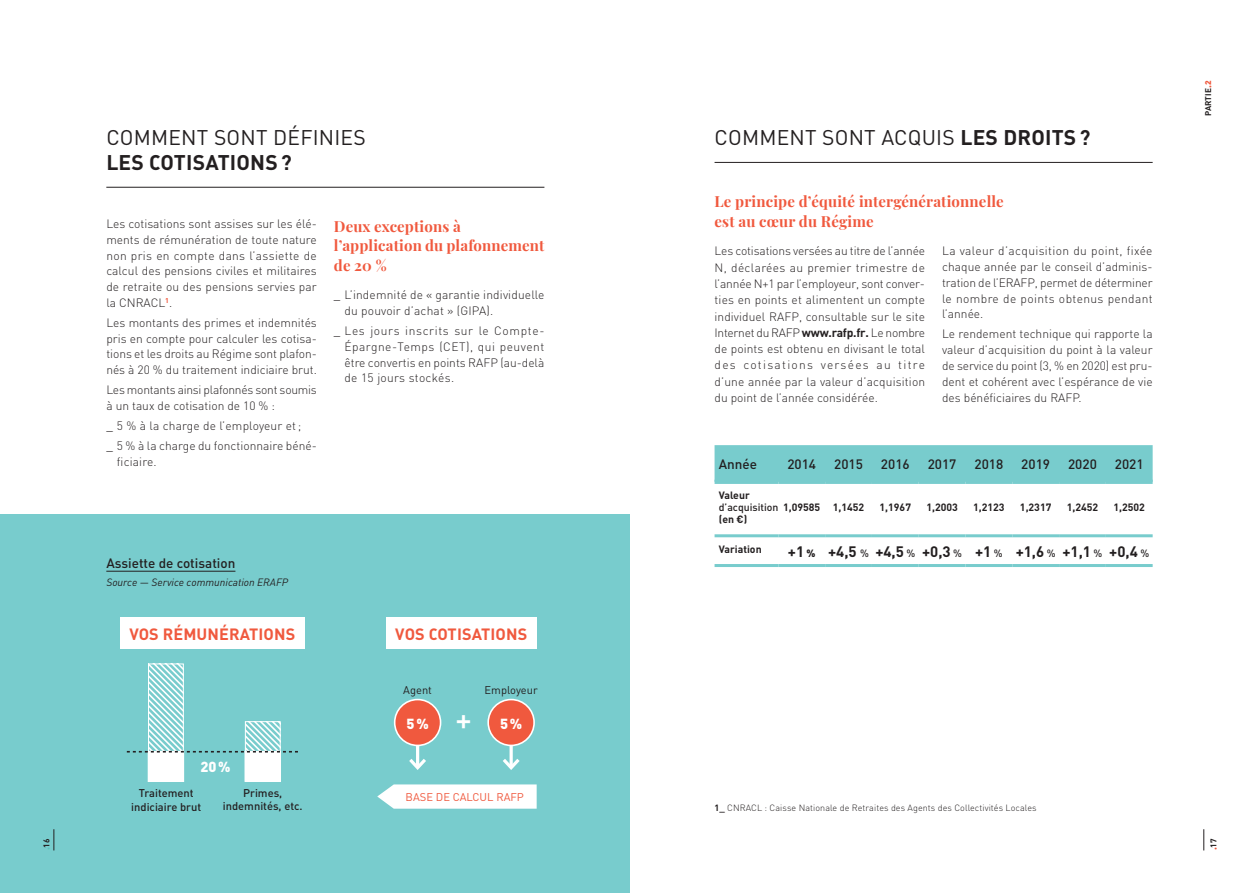
<style>
.page{position:relative;width:1259px;height:893px;background:#fff}
.page>*{position:absolute;margin:0;border:0;box-sizing:border-box;transform-origin:0 0}
.t1{font:500 30.45px "DIN";color:#fff}
.ST1-ok{font:21px/25.2px "DIN";letter-spacing:.01em;color:#231f20}
.Texte_courant{font:700 16.2px "DIN";letter-spacing:.005em;color:#f0593e}
.Inter_2_-_après_titr{font:700 15px/19.5px "Playfair Display";letter-spacing:.01em;color:#f0593e}
.Inter_2{font:700 15px/19.5px "Playfair Display";letter-spacing:.01em;color:#f0593e}
.Tab-Texte{font:700 15px "DIN";color:#231f20}
.t2{font:900 14.4px "DIN";color:#fff}
.Tab-Tete{font:500 13.5px "DIN";color:#231f20}
.Titre_Graphs{font:500 13.5px "DIN";color:#231f20}
.Texte_courant-2{font:300 12px/15.8px "DIN";color:#231f20;text-align:justify}
.Texte_courant-3{font:300 12px/15.8px "DIN";letter-spacing:-.02em;color:#231f20}
.t3{font:500 11.1px/13.4px "DIN";color:#231f20;text-align:center}
.t4{font:11.1px "DIN";color:#f0593e}
.t5{font:11.1px "DIN";color:#231f20}
.Tab-Texte-2{font:700 10.5px "DIN";color:#231f20}
.Source_Graphs{font:italic 10.5px "DIN";color:#231f20}
.Tab-Texte-3{font:500 10.5px/12px "DIN";color:#231f20}
.Légende{font:300 9px "DIN";letter-spacing:.01em;color:#231f20}
.t6{font:700 8.25px "DIN";color:#231f20}
.s1{font-weight:700}
.s2{font-weight:400}
.s3{font-weight:900;font-size:10.5px}
.s4{font-weight:500;font-size:10.5px}
.s5{font-weight:900;color:#f0593e}
</style>
<div class="page">
<div style="left:0;top:514px;width:629px;height:379px;background:#78cccd"></div>
<hr style="left:106px;top:187px;width:438px;height:1px;background:#231f20">
<hr style="left:106px;top:571px;width:129px;height:1px;background:#231f20">
<div style="left:386px;top:617px;width:150px;height:32px;background:#fff"></div>
<div style="left:395px;top:699px;width:45px;height:46px;background:#f0593e;border-radius:50%"></div>
<div style="left:394px;top:699px;width:47px;height:47px;border:2px solid #fff;border-radius:50%"></div>
<div style="left:488px;top:699px;width:46px;height:46px;background:#f0593e;border-radius:50%"></div>
<div style="left:487px;top:699px;width:48px;height:47px;border:2px solid #fff;border-radius:50%"></div>
<hr style="left:416px;top:745px;width:3px;height:23px;background:#fff">
<svg style="left:409px;top:755px;width:17px;height:15px"></svg>
<svg style="left:509px;top:745px;width:4px;height:10px"></svg>
<svg style="left:503px;top:755px;width:17px;height:15px"></svg>
<svg style="left:377px;top:784px;width:160px;height:25px;background:#f3fafa"></svg>
<div style="left:120px;top:617px;width:184px;height:32px;background:#fff"></div>
<div style="left:245px;top:751px;width:36px;height:31px;background:#fff"></div>
<div style="left:148px;top:751px;width:36px;height:31px;background:#fff"></div>
<svg style="left:127px;top:664px;width:171px;height:117px"></svg>
<hr style="left:714px;top:162px;width:438px;height:1px;background:#231f20">
<div style="left:714px;top:445px;width:438px;height:35px;background:#78cccd"></div>
<hr style="left:714px;top:480px;width:64px;height:4px;background:#78cccd">
<hr style="left:778px;top:480px;width:47px;height:4px;background:#78cccd">
<hr style="left:825px;top:480px;width:47px;height:4px;background:#78cccd">
<hr style="left:872px;top:480px;width:46px;height:4px;background:#78cccd">
<hr style="left:918px;top:480px;width:47px;height:4px;background:#78cccd">
<hr style="left:965px;top:480px;width:47px;height:4px;background:#78cccd">
<hr style="left:1012px;top:480px;width:47px;height:4px;background:#78cccd">
<hr style="left:1059px;top:480px;width:47px;height:4px;background:#78cccd">
<hr style="left:1106px;top:480px;width:46px;height:4px;background:#78cccd">
<hr style="left:714px;top:534px;width:64px;height:3px;background:#78cccd">
<hr style="left:778px;top:534px;width:47px;height:3px;background:#78cccd">
<hr style="left:825px;top:534px;width:47px;height:3px;background:#78cccd">
<hr style="left:872px;top:534px;width:46px;height:3px;background:#78cccd">
<hr style="left:918px;top:534px;width:47px;height:3px;background:#78cccd">
<hr style="left:965px;top:534px;width:47px;height:3px;background:#78cccd">
<hr style="left:1012px;top:534px;width:47px;height:3px;background:#78cccd">
<hr style="left:1059px;top:534px;width:47px;height:3px;background:#78cccd">
<hr style="left:1106px;top:534px;width:46px;height:3px;background:#78cccd">
<hr style="left:714px;top:564px;width:64px;height:3px;background:#78cccd">
<hr style="left:778px;top:564px;width:47px;height:3px;background:#78cccd">
<hr style="left:825px;top:564px;width:47px;height:3px;background:#78cccd">
<hr style="left:872px;top:564px;width:46px;height:3px;background:#78cccd">
<hr style="left:918px;top:564px;width:47px;height:3px;background:#78cccd">
<hr style="left:965px;top:564px;width:47px;height:3px;background:#78cccd">
<hr style="left:1012px;top:564px;width:47px;height:3px;background:#78cccd">
<hr style="left:1059px;top:564px;width:47px;height:3px;background:#78cccd">
<hr style="left:1106px;top:564px;width:46px;height:3px;background:#78cccd">
<svg style="left:54px;top:829px;width:1px;height:21px"></svg>
<svg style="left:1203px;top:829px;width:1px;height:21px"></svg>
<p class="ST1-ok" style="left:106px;top:124px;width:261px">COMMENT SONT DÉFINIES<br><span class="s1">LES COTISATIONS?</span></p>
<p class="Texte_courant-2" style="left:106px;top:216px;width:212px">Les cotisations sont assises sur les élé&shy;ments de rémunération de toute nature non pris en compte dans l’assiette de calcul des pensions civiles et militaires de retraite ou des pensions servies par la CNRACL<sup>1</sup>.</p>
<p class="Texte_courant-2" style="left:106px;top:315px;width:212px">Les montants des primes et indemnités pris en compte pour calculer les cotisa&shy;tions et les droits au Régime sont plafon&shy;nés à 20 % du traitement indiciaire brut.</p>
<p class="Texte_courant-3" style="left:106px;top:382px;width:212px">Les montants ainsi plafonnés sont soumis à un taux de cotisation de 10 % :</p>
<p class="Texte_courant-2" style="left:106px;top:418px;width:196px"><span class="s2">_</span> 5 % à la charge de l’employeur et;</p>
<p class="Texte_courant-2" style="left:117px;top:438px;width:201px;text-indent:-11px"><span class="s2">_</span> 5 % à la charge du fonctionnaire béné&shy;ficiaire.</p>
<p class="Inter_2" style="left:334px;top:215px;width:212px">Deux exceptions à l’application du plafonnement de 20 %</p>
<p class="Texte_courant-2" style="left:344px;top:287px;width:201px;text-indent:-11px"><span class="s2">_</span> L’indemnité de « garantie individuelle du pouvoir d’achat » (GIPA).</p>
<p class="Texte_courant-2" style="left:344px;top:323px;width:201px;text-indent:-11px"><span class="s2">_</span> Les jours inscrits sur le Compte-Épargne-Temps (CET), qui peuvent être convertis en points RAFP (au-delà de 15 jours stockés.</p>
<p class="Titre_Graphs" style="left:106px;top:555px;width:131px">Assiette de cotisation</p>
<p class="Source_Graphs" style="left:106px;top:576px;width:183px">Source — Service communication ERAFP</p>
<p class="Texte_courant" style="left:129px;top:623px;width:167px">VOS RÉMUNÉRATIONS</p>
<p class="t2" style="left:200px;top:758px;width:32px">20%</p>
<p class="t3" style="left:131px;top:786px;width:71px">Traitement indiciaire brut</p>
<p class="t3" style="left:223px;top:786px;width:81px">Primes, indemnités, etc.</p>
<p class="Texte_courant" style="left:395px;top:623px;width:133px">VOS COTISATIONS</p>
<p class="t5" style="left:403px;top:683px;width:30px">Agent</p>
<p class="t5" style="left:484px;top:683px;width:55px">Employeur</p>
<p class="t2" style="left:406px;top:714px;width:24px">5%</p>
<p class="t1" style="left:455px;top:699px;width:18px">+</p>
<p class="t2" style="left:500px;top:714px;width:24px">5%</p>
<p class="t4" style="left:406px;top:790px;width:120px">BASE DE CALCUL RAFP</p>
<p class="ST1-ok" style="left:714px;top:124px;width:377px">COMMENT SONT ACQUIS <span class="s1">LES DROITS?</span></p>
<p class="Inter_2_-_après_titr" style="left:714px;top:190px;width:291px">Le principe d’équité intergénérationnelle est au cœur du Régime</p>
<p class="Texte_courant-2" style="left:714px;top:243px;width:212px;line-height:16.4px">Les cotisations versées au titre de l’année N, déclarées au premier trimestre de l’année N+1 par l’employeur, sont conver&shy;ties en points et alimentent un compte individuel RAFP, consultable sur le site Internet du RAFP <span class="s1">www.rafp.fr.</span> Le nombre de points est obtenu en divisant le total des cotisations versées au titre d’une année par la valeur d’acquisition du point de l’année considérée.</p>
<p class="Texte_courant-2" style="left:942px;top:243px;width:212px">La valeur d’acquisition du point, fixée chaque année par le conseil d’adminis&shy;tration de l’ERAFP, permet de déterminer le nombre de points obtenus pendant l’année.</p>
<p class="Texte_courant-2" style="left:942px;top:326px;width:212px">Le rendement technique qui rapporte la valeur d’acquisition du point à la valeur de service du point (3, % en 2020) est pru&shy;dent et cohérent avec l’espérance de vie des bénéficiaires du RAFP.</p>
<p class="Tab-Tete" style="left:719px;top:456px;width:40px">Année</p>
<p class="Tab-Tete" style="left:787px;top:456px;width:30px">2014</p>
<p class="Tab-Tete" style="left:834px;top:456px;width:30px">2015</p>
<p class="Tab-Tete" style="left:881px;top:456px;width:30px">2016</p>
<p class="Tab-Tete" style="left:927px;top:456px;width:30px">2017</p>
<p class="Tab-Tete" style="left:974px;top:456px;width:30px">2018</p>
<p class="Tab-Tete" style="left:1021px;top:456px;width:30px">2019</p>
<p class="Tab-Tete" style="left:1068px;top:456px;width:30px">2020</p>
<p class="Tab-Tete" style="left:1115px;top:456px;width:30px">2021</p>
<p class="Tab-Texte-3" style="left:719px;top:489px;width:61px"><span class="s1">Valeur </span>d’acquisition <span class="s1">(en €)</span></p>
<p class="Tab-Texte-2" style="left:783px;top:500px;width:39px">1,09585</p>
<p class="Tab-Texte-2" style="left:833px;top:500px;width:33px">1,1452</p>
<p class="Tab-Texte-2" style="left:879px;top:500px;width:33px">1,1967</p>
<p class="Tab-Texte-2" style="left:926px;top:500px;width:33px">1,2003</p>
<p class="Tab-Texte-2" style="left:973px;top:500px;width:33px">1,2123</p>
<p class="Tab-Texte-2" style="left:1020px;top:500px;width:33px">1,2317</p>
<p class="Tab-Texte-2" style="left:1066px;top:500px;width:33px">1,2452</p>
<p class="Tab-Texte-2" style="left:1113px;top:500px;width:33px">1,2502</p>
<p class="Tab-Texte-2" style="left:719px;top:543px;width:44px">Variation</p>
<p class="Tab-Texte" style="left:788px;top:542px;width:29px">+1 <span class="s3">%</span></p>
<p class="Tab-Texte" style="left:828px;top:542px;width:89px">+4,5 <span class="s4">%</span> +4,5 <span class="s4">%</span></p>
<p class="Tab-Texte" style="left:922px;top:542px;width:41px">+0,3 <span class="s4">%</span></p>
<p class="Tab-Texte" style="left:975px;top:542px;width:29px">+1 <span class="s4">%</span></p>
<p class="Tab-Texte" style="left:1015px;top:542px;width:41px">+1,6 <span class="s4">%</span></p>
<p class="Tab-Texte" style="left:1062px;top:542px;width:41px">+1,1 <span class="s4">%</span></p>
<p class="Tab-Texte" style="left:1109px;top:542px;width:41px">+0,4 <span class="s4">%</span></p>
<p class="t6" style="left:1202px;top:116px;width:37px;rotate:-90deg">PARTIE<sub>•</sub><span class="s5">2</span></p>
<p class="Légende" style="left:714px;top:802px;width:323px"><span class="s1">1_</span> CNRACL : Caisse Nationale de Retraites des Agents des Collectivités Locales</p>
<p class="t6" style="left:41px;top:850px;width:13px;rotate:-90deg"><sub>•</sub>16</p>
<p class="t6" style="left:1208px;top:850px;width:13px;rotate:-90deg"><sub>•</sub>17</p>
</div>
